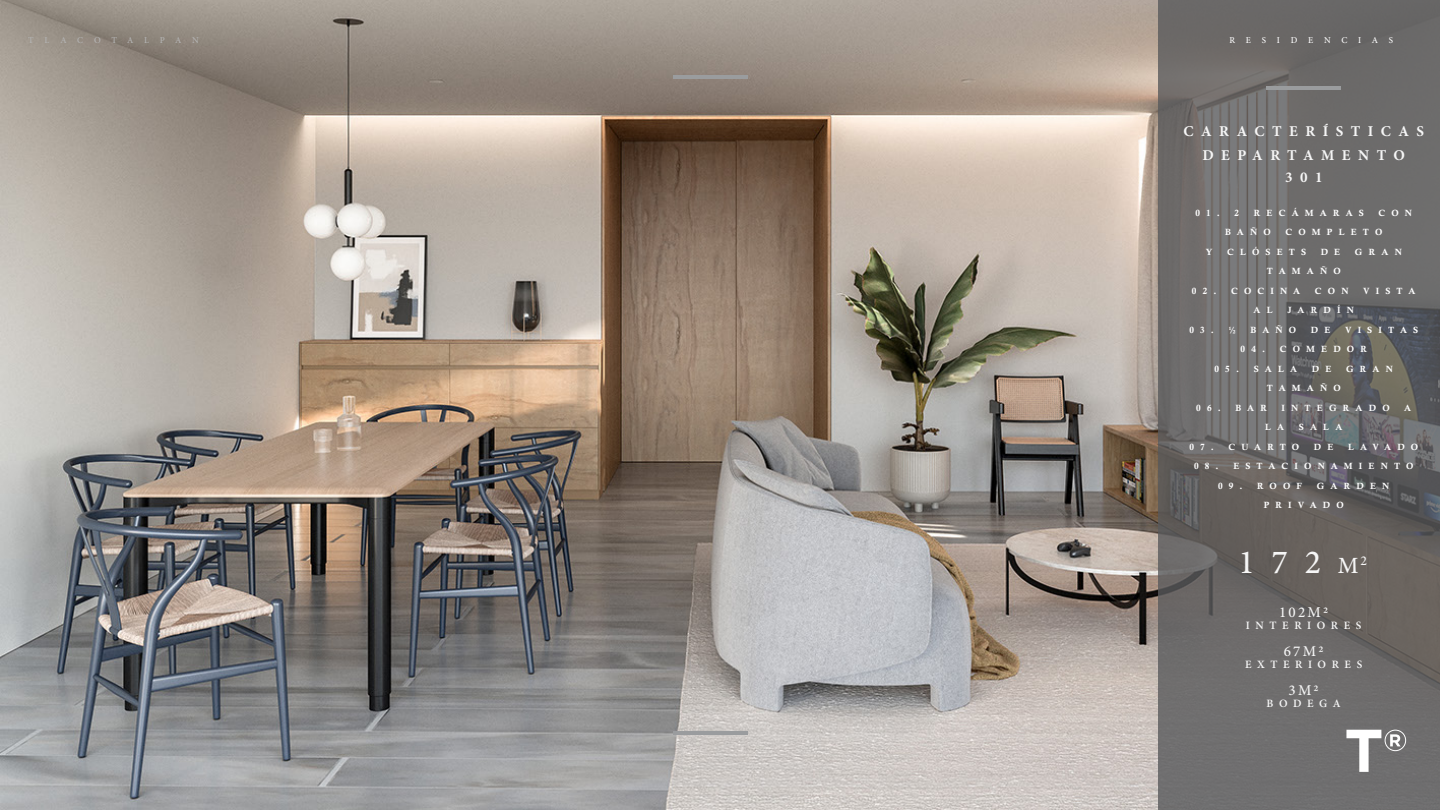
<style>
.page{position:relative;width:1440px;height:810px;background:#fff}
.page>*{position:absolute;margin:0;border:0;box-sizing:border-box;transform-origin:0 0}
.t1{font:500 33.75px "Minion Pro";color:#f6f6f6}
.t2{font:700 15px/22.6px "Minion Pro";letter-spacing:.5em;color:#f6f6f6;text-align:center}
.t3{font:500 15px "Minion Pro";letter-spacing:.15em;color:#f6f6f6}
.t4{font:600 11.25px "Minion Pro";letter-spacing:.5em;color:#f6f6f6}
.t5{font:9px/19.5px "Calis MT Bol";letter-spacing:.685em;color:#fff}
.t6{font:500 9px "Minion Pro";letter-spacing:1.2em;color:#b4b4b4}
.t7{font:500 9px "Minion Pro";letter-spacing:1.195em;color:#fff}
.s1{font-size:23.25px}
</style>
<div class="page">
<img style="left:0;top:0;width:1158px;height:810px">
<svg style="left:1158px;top:0;width:282px;height:810px;background:#6b6968"></svg>
<hr style="left:673px;top:731px;width:75px;height:4px;background:#9a9c9e">
<hr style="left:673px;top:75px;width:75px;height:4px;background:#9a9c9e">
<svg style="left:1390px;top:734px;width:11px;height:12px"></svg>
<div style="left:1385px;top:730px;width:21px;height:21px;border:1px solid #fff;border-radius:50%"></div>
<svg style="left:1346px;top:730px;width:35px;height:42px"></svg>
<hr style="left:1266px;top:86px;width:75px;height:4px;background:#9a9c9e">
<p class="t6" style="left:28px;top:34px;width:172px">TLACOTALPAN</p>
<p class="t7" style="left:1229px;top:34px;width:165px">RESIDENCIAS</p>
<h2 class="t2" style="left:1183px;top:120px;width:242px">CARACTERÍSTICAS<br>DEPARTAMENTO<br>301</h2>
<p class="t5" style="left:1195px;top:204px;width:45px">01. 2</p>
<p class="t5" style="left:1254px;top:204px;width:112px">RECÁMARAS</p>
<p class="t5" style="left:1378px;top:204px;width:35px">CON</p>
<p class="t5" style="left:1225px;top:224px;width:47px">BAÑO</p>
<p class="t5" style="left:1285px;top:224px;width:98px">COMPLETO</p>
<p class="t5" style="left:1206px;top:243px;width:8px">Y</p>
<p class="t5" style="left:1227px;top:243px;width:81px">CLÓSETS</p>
<p class="t5" style="left:1321px;top:243px;width:21px">D E</p>
<p class="t5" style="left:1355px;top:243px;width:48px">GRAN</p>
<p class="t5" style="left:1267px;top:263px;width:76px">TAMAÑO</p>
<p class="t5" style="left:1192px;top:282px;width:110px">02. COCINA</p>
<p class="t5" style="left:1315px;top:282px;width:35px">CON</p>
<p class="t5" style="left:1363px;top:282px;width:54px">VISTA</p>
<p class="t5" style="left:1254px;top:302px;width:21px">A L</p>
<p class="t5" style="left:1287px;top:302px;width:68px">JARDÍN</p>
<p class="t5" style="left:1189px;top:321px;width:48px">03. ½</p>
<p class="t5" style="left:1251px;top:321px;width:47px">BAÑO</p>
<p class="t5" style="left:1311px;top:321px;width:21px">D E</p>
<p class="t5" style="left:1345px;top:321px;width:75px">VISITAS</p>
<p class="t5" style="left:1241px;top:341px;width:128px">04. COMEDOR</p>
<p class="t5" style="left:1215px;top:360px;width:84px">05. SALA</p>
<p class="t5" style="left:1312px;top:360px;width:21px">D E</p>
<p class="t5" style="left:1346px;top:360px;width:48px">GRAN</p>
<p class="t5" style="left:1267px;top:380px;width:76px">TAMAÑO</p>
<p class="t5" style="left:1196px;top:399px;width:72px">06. BAR</p>
<p class="t5" style="left:1282px;top:399px;width:110px">INTEGRADO</p>
<p class="t5" style="left:1404px;top:399px;width:9px">A</p>
<p class="t5" style="left:1265px;top:419px;width:21px">L A</p>
<p class="t5" style="left:1299px;top:419px;width:45px">SALA</p>
<p class="t5" style="left:1189px;top:438px;width:111px">07. CUARTO</p>
<p class="t5" style="left:1314px;top:438px;width:21px">D E</p>
<p class="t5" style="left:1348px;top:438px;width:72px">LAVADO</p>
<p class="t5" style="left:1194px;top:458px;width:221px">08. ESTACIONAMIENTO</p>
<p class="t5" style="left:1218px;top:477px;width:86px">09. ROOF</p>
<p class="t5" style="left:1264px;top:477px;width:127px;text-indent:53px">GARDEN<br>PRIVADO</p>
<h1 class="t1" style="left:1238px;top:539px;width:130px">172 <span class="s1">M</span><sup>2</sup></h1>
<h2 class="t3" style="left:1279px;top:602px;width:51px">102M2</h2>
<p class="t4" style="left:1246px;top:617px;width:117px">INTERIORES</p>
<h2 class="t3" style="left:1284px;top:641px;width:41px">67M2</h2>
<p class="t4" style="left:1245px;top:657px;width:119px">EXTERIORES</p>
<h2 class="t3" style="left:1289px;top:680px;width:32px">3M2</h2>
<p class="t4" style="left:1266px;top:695px;width:76px">BODEGA</p>
</div>
